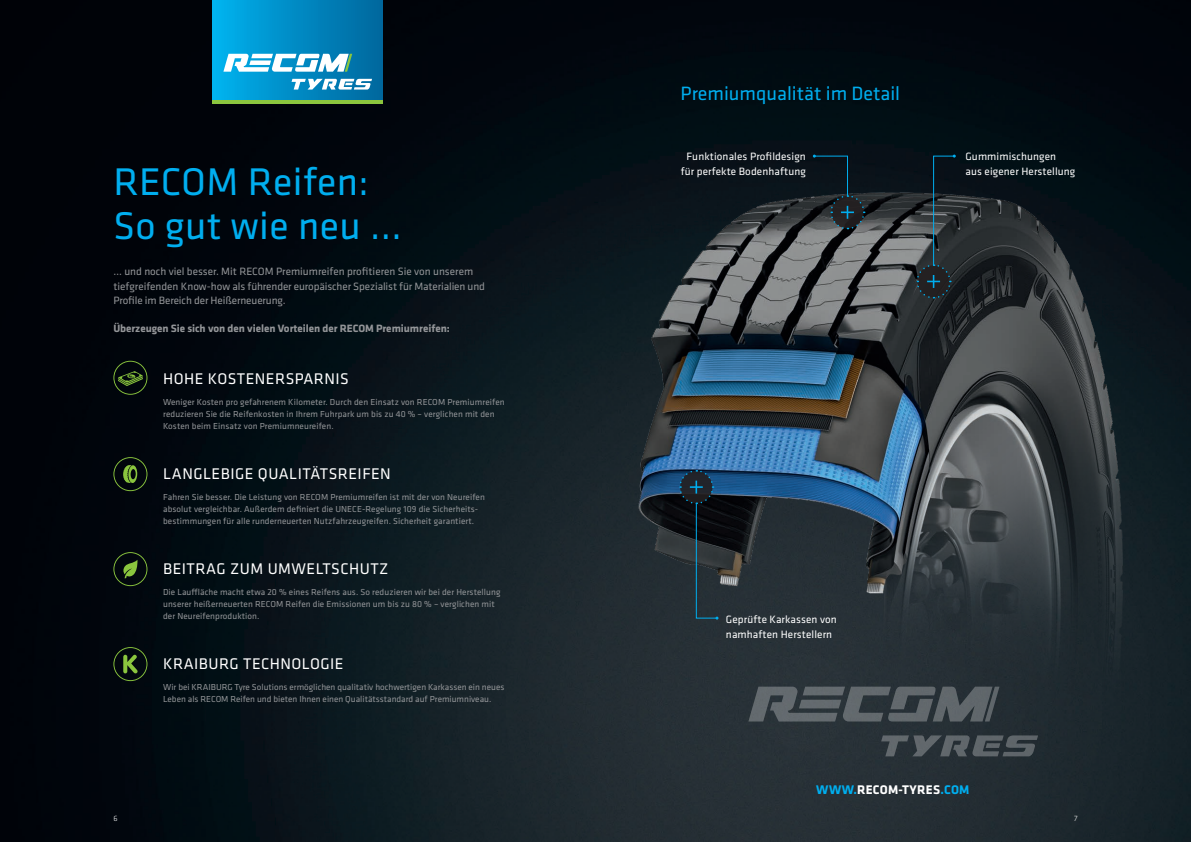
<style>
.page{position:relative;width:1191px;height:842px;background:#fff}
.page>*{position:absolute;margin:0;border:0;box-sizing:border-box;transform-origin:0 0}
.t1{font:40px/44px "Klavika Basic";letter-spacing:.01em;color:#00aeef}
.t2{font:20px "Klavika Basic";color:#00aeef}
.t3{font:16px "Klavika Basic";letter-spacing:.03em;color:#fff}
.t4{font:700 13px "Klavika";letter-spacing:.02em;color:#fff}
.t5{font:11px/14.3px "Klavika Basic";letter-spacing:-.01em;color:#939598}
.t6{font:11px/14.3px "Klavika Basic";letter-spacing:.01em;color:#fff}
.t7{font:700 11px "Klavika Basic";letter-spacing:-.005em;color:#939598}
.t8{font:9px/11.7px "Klavika Basic";letter-spacing:.01em;color:#939598}
.t9{font:300 8px "Klavika Basic";color:#fff}
.s1{color:#00aeef}
</style>
<div class="page">
<img style="left:0;top:0;width:1191px;height:842px">
<img style="left:544px;top:138px;width:608px;height:608px">
<svg style="left:113px;top:361px;width:34px;height:34px"></svg>
<svg style="left:113px;top:457px;width:34px;height:34px"></svg>
<svg style="left:113px;top:552px;width:34px;height:34px"></svg>
<svg style="left:113px;top:647px;width:34px;height:34px"></svg>
<svg style="left:813px;top:155px;width:52px;height:75px"></svg>
<svg style="left:915px;top:155px;width:40px;height:144px"></svg>
<svg style="left:678px;top:469px;width:40px;height:151px"></svg>
<div style="left:213px;top:0;width:170px;height:100px;background:linear-gradient(to right,#00b2ee,#01669c)"></div>
<svg style="left:223px;top:54px;width:129px;height:18px"></svg>
<svg style="left:291px;top:79px;width:81px;height:11px"></svg>
<hr style="left:213px;top:100px;width:170px;height:4px;background:#8bc63e">
<svg style="left:748px;top:687px;width:251px;height:34px"></svg>
<svg style="left:881px;top:735px;width:157px;height:21px"></svg>
<h1 class="t1" style="left:113px;top:158px;width:290px">RECOM Reifen:<br>So gut wie neu ...</h1>
<p class="t5" style="left:113px;top:264px;width:373px">… und noch viel besser. Mit RECOM Premiumreifen profitieren Sie von unserem tiefgreifenden Know-how als führender europäischer Spezialist für Materialien und<br>Profile im Bereich der Heißerneuerung.</p>
<p class="t7" style="left:113px;top:321px;width:338px">Überzeugen Sie sich von den vielen Vorteilen der RECOM Premiumreifen:</p>
<h3 class="t3" style="left:163px;top:369px;width:187px">HOHE KOSTENERSPARNIS</h3>
<p class="t8" style="left:163px;top:396px;width:343px">Weniger Kosten pro gefahrenem Kilometer. Durch den Einsatz von RECOM Premiumreifen reduzieren Sie die Reifenkosten in Ihrem Fuhrpark um bis zu 40 % – verglichen mit den<br>Kosten beim Einsatz von Premiumneureifen.</p>
<h3 class="t3" style="left:163px;top:464px;width:229px">LANGLEBIGE QUALITÄTSREIFEN</h3>
<p class="t8" style="left:163px;top:491px;width:323px">Fahren Sie besser. Die Leistung von RECOM Premiumreifen ist mit der von Neureifen absolut vergleichbar. Außerdem definiert die UNECE-Regelung 109 die Sicherheits&shy;bestimmungen für alle runderneuerten Nutzfahrzeugreifen. Sicherheit garantiert.</p>
<h3 class="t3" style="left:163px;top:559px;width:227px">BEITRAG ZUM UMWELTSCHUTZ</h3>
<p class="t8" style="left:163px;top:586px;width:339px">Die Lauffläche macht etwa 20 % eines Reifens aus. So reduzieren wir bei der Herstellung unserer heißerneuerten RECOM Reifen die Emissionen um bis zu 80 % – verglichen mit der Neureifenproduktion.</p>
<h3 class="t3" style="left:163px;top:653px;width:182px">KRAIBURG TECHNOLOGIE</h3>
<p class="t8" style="left:163px;top:681px;width:343px">Wir bei KRAIBURG Tyre Solutions ermöglichen qualitativ hochwertigen Karkassen ein neues<br>Leben als RECOM Reifen und bieten Ihnen einen Qualitätsstandard auf Premiumniveau.</p>
<h2 class="t2" style="left:680px;top:80px;width:221px">Premiumqualität im Detail</h2>
<p class="t6" style="left:680px;top:149px;width:127px;text-align:center">Funktionales Profildesign für perfekte Bodenhaftung</p>
<p class="t6" style="left:965px;top:149px;width:111px">Gummimischungen aus eigener Herstellung</p>
<p class="t6" style="left:726px;top:612px;width:112px">Geprüfte Karkassen von namhaften Herstellern</p>
<h3 class="t4" style="left:816px;top:782px;width:155px"><span class="s1">WWW.</span>RECOM-TYRES<span class="s1">.COM</span></h3>
<p class="t9" style="left:113px;top:813px;width:6px">6</p>
<p class="t9" style="left:1074px;top:813px;width:5px">7</p>
</div>
